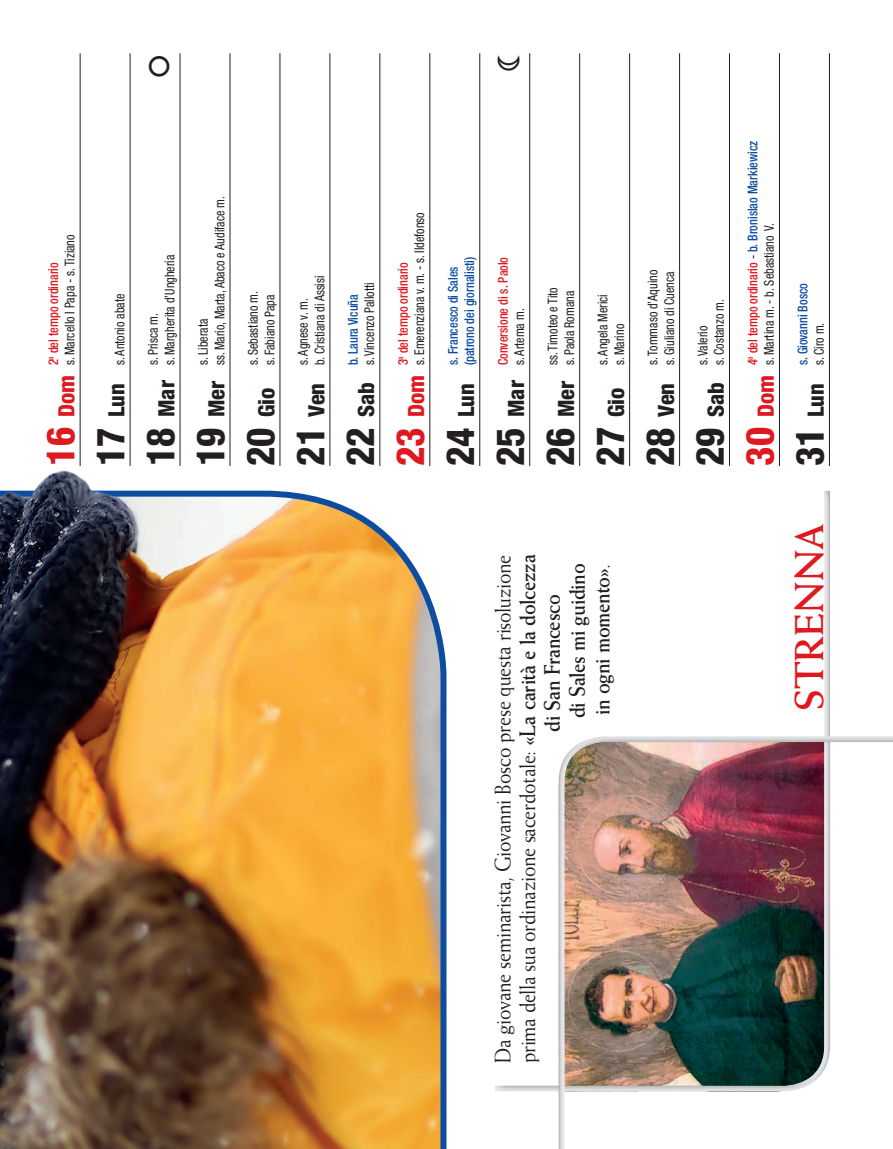
<style>
.page{position:relative;width:893px;height:1149px;background:#fff}
.page>*{position:absolute;margin:0;border:0;box-sizing:border-box;transform-origin:0 0}
.t1{font:700 40.5px "Weiss";color:#de1920}
.t2{font:22.5px "Weiss";letter-spacing:-.015em;color:#231f20;scale:.9 1}
.t3{font:800 condensed 22.5px "Helvetica Neue LT Std";color:#231f20}
.t4{font:700 22.5px "Weiss";letter-spacing:-.015em;color:#231f20;scale:.9 1}
.t5{font:800 condensed 22.5px "Helvetica Neue LT Std";color:#de1920}
.t6{font:condensed 13.5px/16.5px "Helvetica Neue LT Std";color:#231f20;scale:.9 1}
.t7{font:500 condensed 13.5px/16.5px "Helvetica Neue LT Std";color:#0d4da1;scale:.9 1}
.t8{font:500 condensed 13.5px "Helvetica Neue LT Std";color:#de1920;scale:.9 1}
.s1{font-weight:500;color:#de1920}
.s2{font-size:39px}
.s3{font-weight:800;font-size:39px}
.s4{font-weight:800;font-size:22.5px}
.s5{font-weight:500;color:#0d4da1}
.s6{font-weight:700}
.s7{font-weight:400}
</style>
<div class="page">
<div style="left:557px;top:735px;width:336px;height:413px;background:#231f20;opacity:.33"></div>
<img style="left:0;top:490px;width:447px;height:658px">
<hr style="left:80px;top:53px;width:1px;height:413px;background:#231f20">
<hr style="left:130px;top:53px;width:1px;height:413px;background:#231f20">
<hr style="left:180px;top:53px;width:1px;height:413px;background:#231f20">
<hr style="left:230px;top:53px;width:1px;height:413px;background:#231f20">
<hr style="left:279px;top:53px;width:1px;height:413px;background:#231f20">
<hr style="left:329px;top:53px;width:1px;height:413px;background:#231f20">
<hr style="left:379px;top:53px;width:1px;height:413px;background:#231f20">
<hr style="left:429px;top:53px;width:1px;height:413px;background:#231f20">
<hr style="left:479px;top:53px;width:1px;height:413px;background:#231f20">
<hr style="left:529px;top:53px;width:1px;height:413px;background:#231f20">
<hr style="left:579px;top:53px;width:1px;height:413px;background:#231f20">
<hr style="left:629px;top:53px;width:1px;height:413px;background:#231f20">
<hr style="left:679px;top:53px;width:1px;height:413px;background:#231f20">
<hr style="left:729px;top:53px;width:1px;height:413px;background:#231f20">
<hr style="left:779px;top:53px;width:1px;height:413px;background:#231f20">
<hr style="left:829px;top:53px;width:1px;height:413px;background:#231f20">
<img style="left:0;top:428px;width:210px;height:342px">
<p class="t6" style="left:45px;top:365px;width:147px;rotate:-90deg"><span class="s1">2</span><sup>a</sup> <span class="s1">del tempo ordinario<br></span>s. Marcello I Papa - s. Tiziano</p>
<h2 class="t5" style="left:53px;top:466px;width:92px;rotate:-90deg"><span class="s2">16</span> Dom</h2>
<p class="t6" style="left:111px;top:466px;width:193px;rotate:-90deg"><span class="s3">17</span> <span class="s4">Lun</span> s. Antonio abate</p>
<p class="t6" style="left:145px;top:365px;width:124px;rotate:-90deg">s. Prisca m.<br>s. Margherita d’Ungheria</p>
<h2 class="t3" style="left:153px;top:466px;width:87px;rotate:-90deg"><span class="s2">18</span> Mar</h2>
<p class="t6" style="left:195px;top:365px;width:189px;rotate:-90deg">s. Liberata<br>ss. Mario, Marta, Abaco e Audiface m.</p>
<h2 class="t3" style="left:202px;top:466px;width:87px;rotate:-90deg"><span class="s2">19</span> Mer</h2>
<p class="t6" style="left:245px;top:365px;width:84px;rotate:-90deg">s. Sebastiano m. s. Fabiano Papa</p>
<h2 class="t3" style="left:252px;top:466px;width:80px;rotate:-90deg"><span class="s2">20</span> Gio</h2>
<p class="t6" style="left:295px;top:365px;width:101px;rotate:-90deg">s. Agnese v. m.<br>b. Cristiana di Assisi</p>
<h2 class="t3" style="left:302px;top:466px;width:85px;rotate:-90deg"><span class="s2">21</span> Ven</h2>
<p class="t7" style="left:345px;top:365px;width:81px;rotate:-90deg">b. Laura Vicuña</p>
<p class="t6" style="left:361px;top:365px;width:93px;rotate:-90deg">s. Vincenzo Pallotti</p>
<h2 class="t3" style="left:352px;top:466px;width:85px;rotate:-90deg"><span class="s2">22</span> Sab</h2>
<p class="t6" style="left:395px;top:365px;width:172px;rotate:-90deg"><span class="s1">3</span><sup>a</sup> <span class="s1">del tempo ordinario<br></span>s. Emerenziana v. m. - s. Ildefonso</p>
<h2 class="t5" style="left:402px;top:466px;width:92px;rotate:-90deg"><span class="s2">23</span> Dom</h2>
<p class="t7" style="left:444px;top:365px;width:122px;rotate:-90deg">s. Francesco di Sales (patrono dei giornalisti)</p>
<h2 class="t3" style="left:452px;top:466px;width:84px;rotate:-90deg"><span class="s2">24</span> Lun</h2>
<p class="t8" style="left:495px;top:365px;width:122px;rotate:-90deg">Conversione di s. Paolo</p>
<p class="t6" style="left:511px;top:365px;width:65px;rotate:-90deg">s. Artema m.</p>
<h2 class="t3" style="left:502px;top:466px;width:87px;rotate:-90deg"><span class="s2">25</span> Mar</h2>
<p class="t6" style="left:544px;top:365px;width:88px;rotate:-90deg">ss. Timoteo e Tito s. Paola Romana</p>
<h2 class="t3" style="left:552px;top:466px;width:87px;rotate:-90deg"><span class="s2">26</span> Mer</h2>
<p class="t6" style="left:594px;top:365px;width:80px;rotate:-90deg">s. Angela Merici s. Marino</p>
<h2 class="t3" style="left:602px;top:466px;width:80px;rotate:-90deg"><span class="s2">27</span> Gio</h2>
<p class="t6" style="left:644px;top:365px;width:108px;rotate:-90deg">s. Tommaso d’Aquino s. Giuliano di Cuenca</p>
<h2 class="t3" style="left:652px;top:466px;width:85px;rotate:-90deg"><span class="s2">28</span> Ven</h2>
<p class="t6" style="left:694px;top:365px;width:75px;rotate:-90deg">s. Valerio<br>s. Costanzo m.</p>
<h2 class="t3" style="left:702px;top:466px;width:85px;rotate:-90deg"><span class="s2">29</span> Sab</h2>
<p class="t6" style="left:744px;top:365px;width:251px;rotate:-90deg"><span class="s1">4</span><sup>a</sup> <span class="s1">del tempo ordinario</span> - <span class="s5">b. Bronislao Markiewicz </span>s. Martina m. - b. Sebastiano V.</p>
<h2 class="t5" style="left:752px;top:466px;width:92px;rotate:-90deg"><span class="s2">30</span> Dom</h2>
<p class="t7" style="left:794px;top:365px;width:93px;rotate:-90deg">s. Giovanni Bosco</p>
<p class="t6" style="left:811px;top:365px;width:49px;rotate:-90deg">s. Ciro m.</p>
<h2 class="t3" style="left:802px;top:466px;width:84px;rotate:-90deg"><span class="s2">31</span> Lun</h2>
<h2 class="t2" style="left:490px;top:1063px;width:566px;rotate:-90deg">Da giovane seminarista, Giovanni Bosco prese questa risoluzione</h2>
<h2 class="t2" style="left:514px;top:1063px;width:567px;rotate:-90deg">prima della sua ordinazione sacerdotale: <span class="s6">«La carità e la dolcezza</span></h2>
<h2 class="t4" style="left:539px;top:731px;width:154px;rotate:-90deg">di San Francesco</h2>
<h2 class="t4" style="left:564px;top:718px;width:173px;rotate:-90deg">di Sales mi guidino</h2>
<h2 class="t4" style="left:588px;top:715px;width:169px;rotate:-90deg">in ogni momento»<span class="s7">.</span></h2>
<h1 class="t1" style="left:785px;top:711px;width:189px;rotate:-90deg">STRENNA</h1>
</div>
